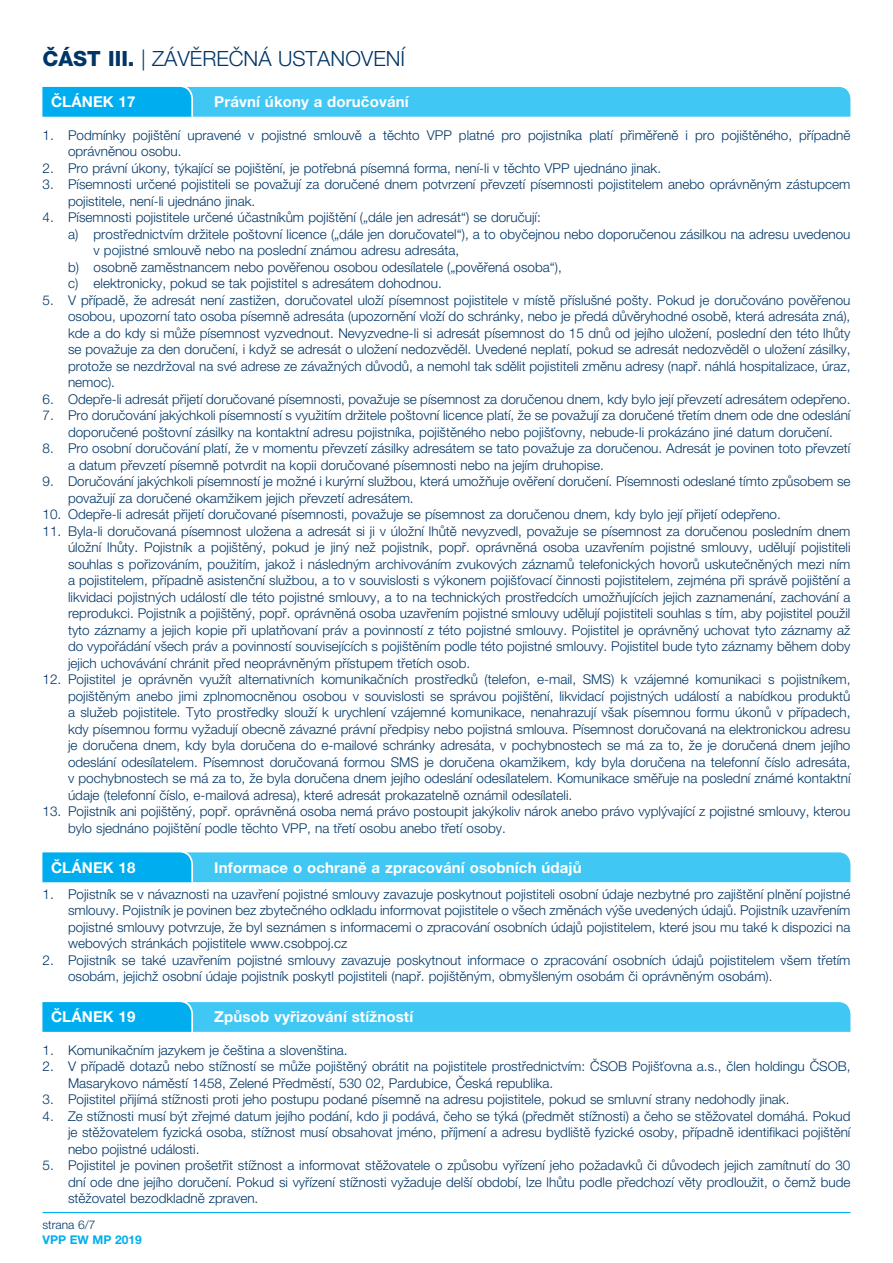
<style>
.page{position:relative;width:893px;height:1263px;background:#fff}
.page>*{position:absolute;margin:0;border:0;box-sizing:border-box;transform-origin:0 0}
.t1{font:300 21px "Helvetica Neue LT Pro";color:#003667}
.t2{font:700 15px "Helvetica Neue LT Pro";letter-spacing:.01em;color:#fff}
.t3{font:300 13.5px/16.5px "Helvetica Neue LT Pro";color:#003667}
.t4{font:700 12px "Helvetica Neue LT Pro";color:#00aeef}
.t5{font:300 12px "Helvetica Neue LT Pro";color:#003667}
.s1{font-weight:800}
</style>
<div class="page">
<hr style="left:43px;top:1212px;width:807px;height:1px;background:#00aeef">
<svg style="left:43px;top:86px;width:807px;height:31px;background:#3cc4f3"></svg>
<svg style="left:43px;top:852px;width:807px;height:30px;background:#37c3f3"></svg>
<svg style="left:43px;top:1002px;width:807px;height:30px;background:#35c2f3"></svg>
<h1 class="t1" style="left:43px;top:46px;width:364px"><span class="s1">ČÁST III.</span> | ZÁVĚREČNÁ USTANOVENÍ</h1>
<p class="t2" style="left:51px;top:92px;width:86px">ČLÁNEK 17</p>
<p class="t2" style="left:214px;top:92px;width:196px">Právní úkony a doručování</p>
<p class="t3" style="left:68px;top:126px;width:784px;text-indent:-26px">1. Podmínky pojištění upravené v pojistné smlouvě a těchto VPP platné pro pojistníka platí přiměřeně i pro pojištěného, případně oprávněnou osobu.</p>
<p class="t3" style="left:43px;top:159px;width:617px">2. Pro právní úkony, týkající se pojištění, je potřebná písemná forma, není-li v těchto VPP ujednáno jinak.</p>
<p class="t3" style="left:68px;top:176px;width:784px;text-indent:-26px">3. Písemnosti určené pojistiteli se považují za doručené dnem potvrzení převzetí písemnosti pojistitelem anebo oprávněným zástupcem pojistitele, není-li ujednáno jinak.</p>
<p class="t3" style="left:43px;top:209px;width:500px">4. Písemnosti pojistitele určené účastníkům pojištění („dále jen adresát“) se doručují:</p>
<p class="t3" style="left:68px;top:225px;width:784px">a) prostřednictvím držitele poštovní licence („dále jen doručovatel“), a to obyčejnou nebo doporučenou zásilkou na adresu uvedenou</p>
<p class="t3" style="left:94px;top:242px;width:367px">v pojistné smlouvě nebo na poslední známou adresu adresáta,</p>
<p class="t3" style="left:68px;top:258px;width:495px">b) osobně zaměstnancem nebo pověřenou osobou odesílatele („pověřená osoba“),</p>
<p class="t3" style="left:68px;top:275px;width:373px">c) elektronicky, pokud se tak pojistitel s adresátem dohodnou.</p>
<p class="t3" style="left:68px;top:291px;width:784px;text-align:justify;text-indent:-26px">5. V případě, že adresát není zastižen, doručovatel uloží písemnost pojistitele v místě příslušné pošty. Pokud je doručováno pověřenou osobou, upozorní tato osoba písemně adresáta (upozornění vloží do schránky, nebo je předá důvěryhodné osobě, která adresáta zná), kde a do kdy si může písemnost vyzvednout. Nevyzvedne-li si adresát písemnost do 15 dnů od jejího uložení, poslední den této lhůty se považuje za den doručení, i když se adresát o uložení nedozvěděl. Uvedené neplatí, pokud se adresát nedozvěděl o uložení zásilky, protože se nezdržoval na své adrese ze závažných důvodů, a nemohl tak sdělit pojistiteli změnu adresy (např. náhlá hospitalizace, úraz, nemoc).</p>
<p class="t3" style="left:43px;top:390px;width:807px">6. Odepře-li adresát přijetí doručované písemnosti, považuje se písemnost za doručenou dnem, kdy bylo její převzetí adresátem odepřeno.</p>
<p class="t3" style="left:43px;top:407px;width:809px;text-align:center">7. Pro doručování jakýchkoli písemností s využitím držitele poštovní licence platí, že se považují za doručené třetím dnem ode dne odeslání doporučené poštovní zásilky na kontaktní adresu pojistníka, pojištěného nebo pojišťovny, nebude-li prokázáno jiné datum doručení.</p>
<p class="t3" style="left:68px;top:440px;width:784px;text-indent:-26px">8. Pro osobní doručování platí, že v momentu převzetí zásilky adresátem se tato považuje za doručenou. Adresát je povinen toto převzetí a datum převzetí písemně potvrdit na kopii doručované písemnosti nebo na jejím druhopise.</p>
<p class="t3" style="left:68px;top:473px;width:784px;text-indent:-26px">9. Doručování jakýchkoli písemností je možné i kurýrní službou, která umožňuje ověření doručení. Písemnosti odeslané tímto způsobem se považují za doručené okamžikem jejich převzetí adresátem.</p>
<p class="t3" style="left:43px;top:506px;width:737px">10. Odepře-li adresát přijetí doručované písemnosti, považuje se písemnost za doručenou dnem, kdy bylo její přijetí odepřeno.</p>
<p class="t3" style="left:68px;top:522px;width:784px;text-align:justify;text-indent:-26px">11. Byla-li doručovaná písemnost uložena a adresát si ji v úložní lhůtě nevyzvedl, považuje se písemnost za doručenou posledním dnem úložní lhůty. Pojistník a pojištěný, pokud je jiný než pojistník, popř. oprávněná osoba uzavřením pojistné smlouvy, udělují pojistiteli souhlas s pořizováním, použitím, jakož i následným archivováním zvukových záznamů telefonických hovorů uskutečněných mezi ním a pojistitelem, případně asistenční službou, a to v souvislosti s výkonem pojišťovací činnosti pojistitelem, zejména při správě pojištění a likvidaci pojistných událostí dle této pojistné smlouvy, a to na technických prostředcích umožňujících jejich zaznamenání, zachování a reprodukci. Pojistník a pojištěný, popř. oprávněná osoba uzavřením pojistné smlouvy udělují pojistiteli souhlas s tím, aby pojistitel použil tyto záznamy a jejich kopie při uplatňovaní práv a povinností z této pojistné smlouvy. Pojistitel je oprávněný uchovat tyto záznamy až do vypořádání všech práv a povinností souvisejících s pojištěním podle této pojistné smlouvy. Pojistitel bude tyto záznamy během doby jejich uchovávání chránit před neoprávněným přístupem třetích osob.</p>
<p class="t3" style="left:68px;top:671px;width:784px;text-align:justify;text-indent:-26px">12. Pojistitel je oprávněn využít alternativních komunikačních prostředků (telefon, e-mail, SMS) k vzájemné komunikaci s pojistníkem, pojištěným anebo jimi zplnomocněnou osobou v souvislosti se správou pojištění, likvidací pojistných událostí a nabídkou produktů a služeb pojistitele. Tyto prostředky slouží k urychlení vzájemné komunikace, nenahrazují však písemnou formu úkonů v případech, kdy písemnou formu vyžadují obecně závazné právní předpisy nebo pojistná smlouva. Písemnost doručovaná na elektronickou adresu je doručena dnem, kdy byla doručena do e-mailové schránky adresáta, v pochybnostech se má za to, že je doručená dnem jejího odeslání odesílatelem. Písemnost doručovaná formou SMS je doručena okamžikem, kdy byla doručena na telefonní číslo adresáta, v pochybnostech se má za to, že byla doručena dnem jejího odeslání odesílatelem. Komunikace směřuje na poslední známé kontaktní údaje (telefonní číslo, e-mailová adresa), které adresát prokazatelně oznámil odesílateli.</p>
<p class="t3" style="left:68px;top:803px;width:784px;text-indent:-26px">13. Pojistník ani pojištěný, popř. oprávněná osoba nemá právo postoupit jakýkoliv nárok anebo právo vyplývající z pojistné smlouvy, kterou bylo sjednáno pojištění podle těchto VPP, na třetí osobu anebo třetí osoby.</p>
<p class="t2" style="left:51px;top:858px;width:86px">ČLÁNEK 18</p>
<p class="t2" style="left:214px;top:858px;width:369px">Informace o ochraně a zpracování osobních údajů</p>
<p class="t3" style="left:68px;top:885px;width:784px;text-align:justify;text-indent:-26px">1. Pojistník se v návaznosti na uzavření pojistné smlouvy zavazuje poskytnout pojistiteli osobní údaje nezbytné pro zajištění plnění pojistné smlouvy. Pojistník je povinen bez zbytečného odkladu informovat pojistitele o všech změnách výše uvedených údajů. Pojistník uzavřením pojistné smlouvy potvrzuje, že byl seznámen s informacemi o zpracování osobních údajů pojistitelem, které jsou mu také k dispozici na webových stránkách pojistitele www. csobpoj. cz</p>
<p class="t3" style="left:68px;top:951px;width:784px;text-indent:-26px">2. Pojistník se také uzavřením pojistné smlouvy zavazuje poskytnout informace o zpracování osobních údajů pojistitelem všem třetím osobám, jejichž osobní údaje pojistník poskytl pojistiteli (např. pojištěným, obmyšleným osobám či oprávněným osobám).</p>
<p class="t2" style="left:51px;top:1007px;width:86px">ČLÁNEK 19</p>
<p class="t2" style="left:214px;top:1007px;width:200px">Způsob vyřizování stížností</p>
<p class="t3" style="left:43px;top:1041px;width:304px">1. Komunikačním jazykem je čeština a slovenština.</p>
<p class="t3" style="left:68px;top:1058px;width:784px;text-indent:-26px">2. V případě dotazů nebo stížností se může pojištěný obrátit na pojistitele prostřednictvím: ČSOB Pojišťovna a. s. , člen holdingu ČSOB,<br>Masarykovo náměstí 1458, Zelené Předměstí, 530 02, Pardubice, Česká republika.</p>
<p class="t3" style="left:43px;top:1091px;width:746px">3. Pojistitel přijímá stížnosti proti jeho postupu podané písemně na adresu pojistitele, pokud se smluvní strany nedohodly jinak.</p>
<p class="t3" style="left:68px;top:1107px;width:784px;text-align:justify;text-indent:-26px">4. Ze stížnosti musí být zřejmé datum jejího podání, kdo ji podává, čeho se týká (předmět stížnosti) a čeho se stěžovatel domáhá. Pokud je stěžovatelem fyzická osoba, stížnost musí obsahovat jméno, příjmení a adresu bydliště fyzické osoby, případně identifikaci pojištění nebo pojistné události.</p>
<p class="t3" style="left:68px;top:1157px;width:784px;text-align:justify;text-indent:-26px">5. Pojistitel je povinen prošetřit stížnost a informovat stěžovatele o způsobu vyřízení jeho požadavků či důvodech jejich zamítnutí do 30 dní ode dne jejího doručení. Pokud si vyřízení stížnosti vyžaduje delší období, lze lhůtu podle předchozí věty prodloužit, o čemž bude stěžovatel bezodkladně zpraven.</p>
<p class="t5" style="left:43px;top:1218px;width:55px">strana 6/7</p>
<p class="t4" style="left:43px;top:1232px;width:101px">VPP EW MP 2019</p>
</div>
